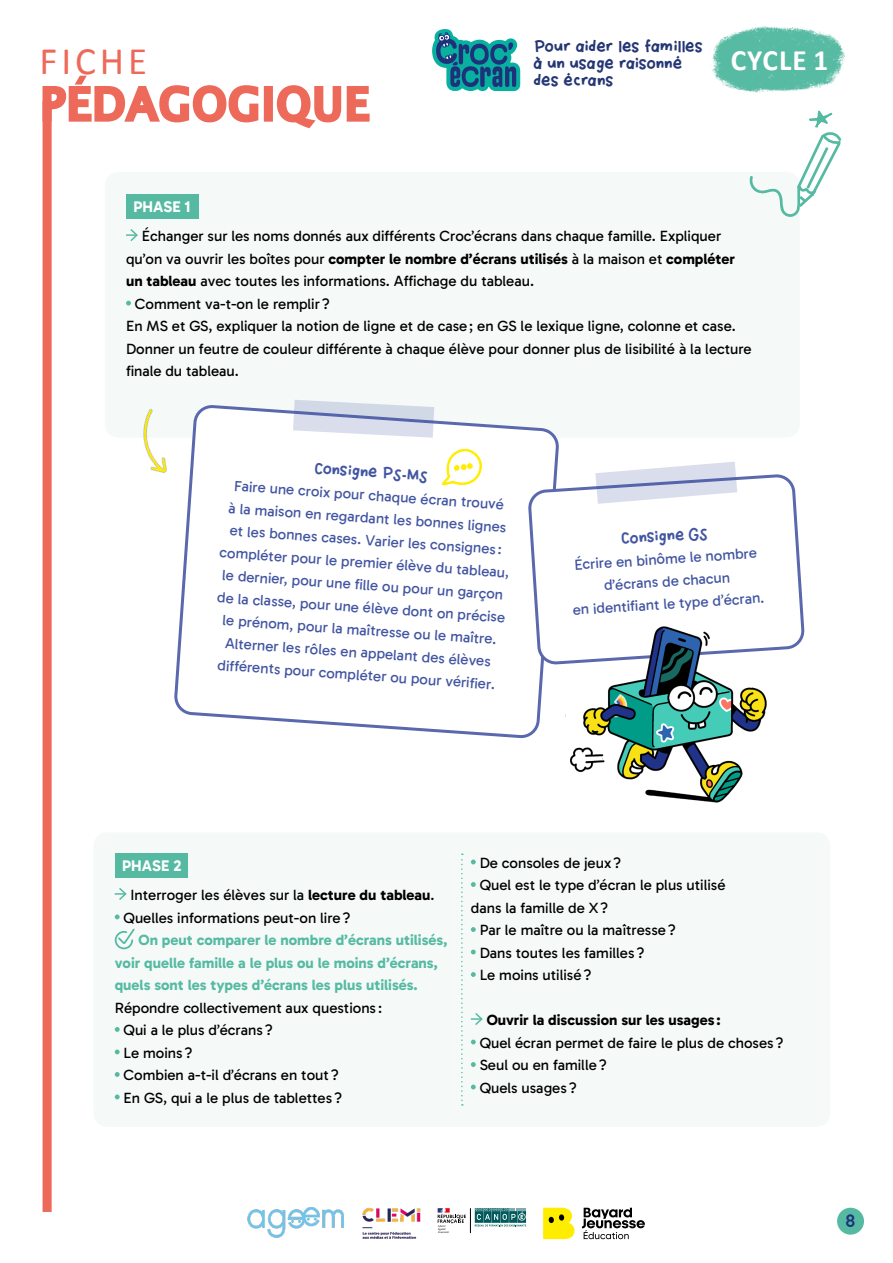
<style>
.page{position:relative;width:893px;height:1263px;background:#fff}
.page>*{position:absolute;margin:0;border:0;box-sizing:border-box;transform-origin:0 0}
.t1{font:39px "Calibri";letter-spacing:.1em;color:#ed6a5b}
.t2{font:700 29.7px "Calibri";letter-spacing:.04em;color:#fff}
.t3{font:700 18px "Quicksand";color:#1c317b}
.t4{font:15.6px "Gabarito";color:#fff}
.t5{font:800 15.45px/17.2px "Papercut";color:#243673}
.t6{font:15px/22.5px "Gabarito";color:#000}
.t7{font:15px/22.5px "Gabarito";color:#4255a2;text-align:center}
.t8{font:15px/22.5px "Gabarito";color:#56baa2}
.t9{font:800 15px "Papercut";color:#4255a2}
</style>
<div class="page">
<svg style="left:438px;top:1208px;width:88px;height:25px"></svg>
<img style="left:362px;top:1208px;width:59px;height:31px">
<svg style="left:543px;top:1208px;width:31px;height:31px"></svg>
<svg style="left:582px;top:1208px;width:63px;height:31px"></svg>
<img style="left:248px;top:1208px;width:96px;height:30px">
<svg style="left:432px;top:29px;width:88px;height:62px"></svg>
<div style="left:43px;top:101px;width:9px;height:1111px;background:#ed6a5b"></div>
<div style="left:264px;top:86px;width:9px;height:36px;background:#ed6a5b"></div>
<svg style="left:276px;top:85px;width:94px;height:44px"></svg>
<svg style="left:42px;top:75px;width:217px;height:50px"></svg>
<img style="left:709px;top:26px;width:136px;height:67px">
<div style="left:837px;top:1208px;width:27px;height:27px;background:#56baa2;border-radius:50%"></div>
<div style="left:105px;top:172px;width:695px;height:266px;background:#f5faf9;border-radius:14px"></div>
<div style="left:126px;top:195px;width:73px;height:24px;background:#56baa2"></div>
<svg style="left:126px;top:229px;width:12px;height:12px"></svg>
<svg style="left:126px;top:301px;width:5px;height:5px"></svg>
<div style="left:93px;top:832px;width:737px;height:295px;background:#f5faf9;border-radius:14px"></div>
<div style="left:115px;top:853px;width:72px;height:24px;background:#56baa2"></div>
<svg style="left:115px;top:888px;width:12px;height:12px"></svg>
<svg style="left:115px;top:914px;width:5px;height:5px"></svg>
<svg style="left:114px;top:928px;width:21px;height:22px"></svg>
<svg style="left:115px;top:1027px;width:5px;height:5px"></svg>
<svg style="left:115px;top:1049px;width:5px;height:5px"></svg>
<svg style="left:115px;top:1072px;width:5px;height:5px"></svg>
<svg style="left:115px;top:1094px;width:5px;height:5px"></svg>
<svg style="left:471px;top:859px;width:5px;height:5px"></svg>
<svg style="left:471px;top:882px;width:5px;height:5px"></svg>
<svg style="left:471px;top:927px;width:5px;height:5px"></svg>
<svg style="left:471px;top:949px;width:5px;height:5px"></svg>
<svg style="left:471px;top:972px;width:5px;height:5px"></svg>
<svg style="left:471px;top:1013px;width:12px;height:12px"></svg>
<svg style="left:471px;top:1039px;width:5px;height:5px"></svg>
<svg style="left:471px;top:1062px;width:5px;height:5px"></svg>
<svg style="left:471px;top:1084px;width:5px;height:5px"></svg>
<svg style="left:749px;top:110px;width:93px;height:107px"></svg>
<svg style="left:174px;top:405px;width:387px;height:334px"></svg>
<svg style="left:529px;top:475px;width:274px;height:188px"></svg>
<svg style="left:293px;top:400px;width:141px;height:38px"></svg>
<svg style="left:595px;top:462px;width:142px;height:42px"></svg>
<img style="left:143px;top:405px;width:60px;height:93px">
<img style="left:565px;top:615px;width:205px;height:188px">
<svg style="left:441px;top:448px;width:41px;height:38px"></svg>
<svg style="left:461px;top:853px;width:2px;height:253px"></svg>
<p class="t5" style="left:533px;top:38px;width:171px">Pour aider les familles à un usage raisonné des écrans</p>
<h1 class="t1" style="left:40px;top:34px;width:109px">FICHE</h1>
<h2 class="t2" style="left:731px;top:39px;width:99px">CYCLE 1</h2>
<p class="t4" style="left:134px;top:197px;width:58px">PHASE 1</p>
<p class="t6" style="left:142px;top:225px;width:581px">Échanger sur les noms donnés aux différents Croc’écrans dans chaque famille. Expliquer</p>
<p class="t6" style="left:126px;top:247px;width:610px">qu’on va ouvrir les boîtes pour compter le nombre d’écrans utilisés à la maison et compléter</p>
<p class="t6" style="left:126px;top:270px;width:410px">un tableau avec toutes les informations. Affichage du tableau.</p>
<p class="t6" style="left:135px;top:292px;width:197px">Comment va-t-on le remplir?</p>
<p class="t6" style="left:126px;top:315px;width:611px">En MS et GS, expliquer la notion de ligne et de case; en GS le lexique ligne, colonne et case.</p>
<p class="t6" style="left:126px;top:337px;width:627px">Donner un feutre de couleur différente à chaque élève pour donner plus de lisibilité à la lecture</p>
<p class="t6" style="left:126px;top:360px;width:114px">finale du tableau.</p>
<p class="t9" style="left:314px;top:458px;width:116px;rotate:4deg">Consigne PS-MS</p>
<p class="t7" style="left:225px;top:474px;width:292px;rotate:4deg">Faire une croix pour chaque écran trouvé<br>à la maison en regardant les bonnes lignes et les bonnes cases. Varier les consignes: compléter pour le premier élève du tableau, le dernier, pour une fi lle ou pour un garçon de la classe, pour une élève dont on précise le prénom, pour la maîtresse ou le maître.<br>Alterner les rôles en appelant des élèves différents pour compléter ou pour vérifi er.</p>
<p class="t9" style="left:620px;top:528px;width:89px;rotate:-4deg">Consigne GS</p>
<p class="t7" style="left:569px;top:554px;width:193px;rotate:-4deg">Écrire en binôme le nombre d’écrans de chacun<br>en identifi ant le type d’écran.</p>
<p class="t4" style="left:122px;top:856px;width:61px">PHASE 2</p>
<p class="t6" style="left:124px;top:884px;width:312px;text-indent:7px">Interroger les élèves sur la lecture du tableau.<br>Quelles informations peut-on lire?</p>
<p class="t8" style="left:115px;top:929px;width:334px;text-indent:24px">On peut comparer le nombre d’écrans utilisés, voir quelle famille a le plus ou le moins d’écrans, quels sont les types d’écrans les plus utilisés.</p>
<p class="t6" style="left:124px;top:996px;width:260px;text-indent:-9px">Répondre collectivement aux questions :<br>Qui a le plus d’écrans?<br>Le moins?<br>Combien a-t-il d’écrans en tout?<br>En GS, qui a le plus de tablettes?</p>
<p class="t6" style="left:480px;top:851px;width:143px">De consoles de jeux?</p>
<p class="t6" style="left:480px;top:874px;width:247px">Quel est le type d’écran le plus utilisé</p>
<p class="t6" style="left:471px;top:896px;width:139px">dans la famille de X?</p>
<p class="t6" style="left:480px;top:919px;width:198px">Par le maître ou la maîtresse?</p>
<p class="t6" style="left:480px;top:941px;width:166px">Dans toutes les familles?</p>
<p class="t6" style="left:480px;top:964px;width:113px">Le moins utilisé?</p>
<p class="t6" style="left:480px;top:1009px;width:305px;text-indent:7px">Ouvrir la discussion sur les usages :<br>Quel écran permet de faire le plus de choses?<br>Seul ou en famille?<br>Quels usages?</p>
<p class="t3" style="left:845px;top:1206px;width:12px">8</p>
</div>
